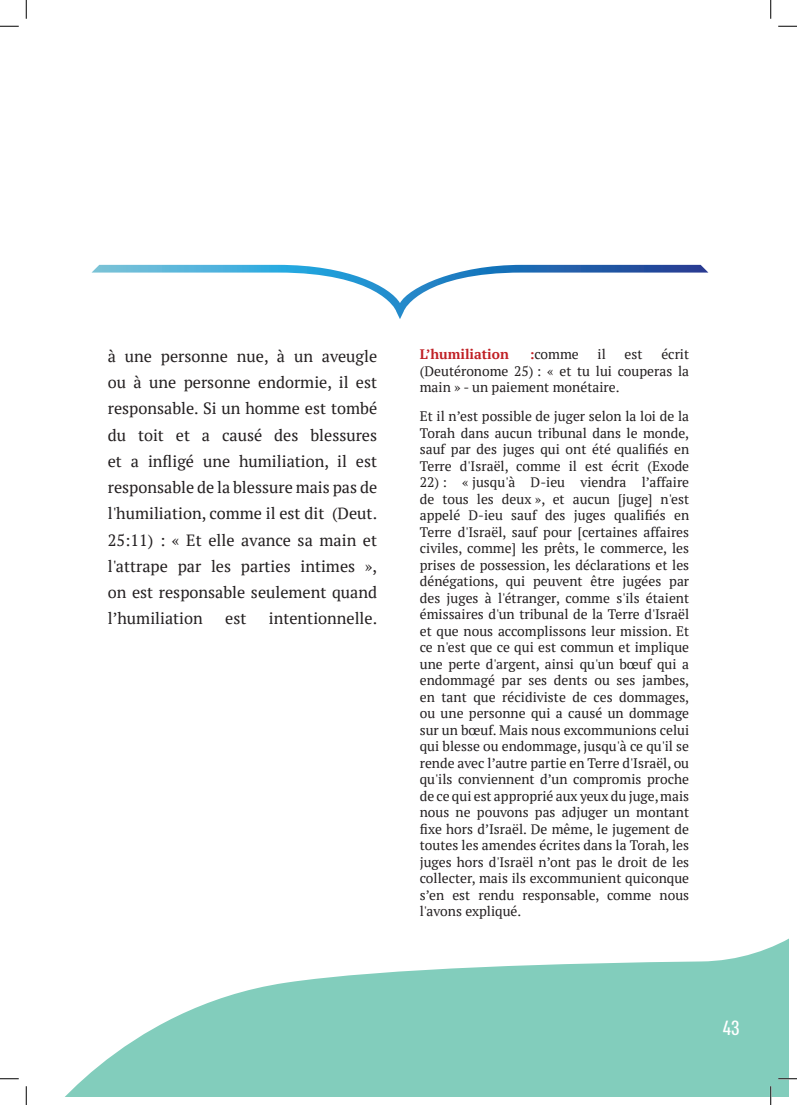
<style>
.page{position:relative;width:797px;height:1105px;background:#fff}
.page>*{position:absolute;margin:0;border:0;box-sizing:border-box;transform-origin:0 0}
.t1{font:23.75px "Almoni Tzar DL4.0 AAA";color:#fff}
.t2{font:16.25px/26.2px "PT Serif";color:#231f20;text-align:justify}
.t3{font:13.75px/16.5px "PT Serif";color:#231f20;text-align:justify}
.t4{font:700 13.75px "PT Serif";color:#c02025}
.s1{font-weight:700;color:#c02025}
</style>
<div class="page">
<svg style="left:92px;top:265px;width:616px;height:54px"></svg>
<svg style="left:66px;top:939px;width:722px;height:157px;fill:#82cdbc"></svg>
<svg style="left:0;top:25px;width:19px;height:2px"></svg>
<svg style="left:778px;top:25px;width:19px;height:2px"></svg>
<svg style="left:778px;top:1078px;width:19px;height:1px"></svg>
<svg style="left:25px;top:0;width:2px;height:19px"></svg>
<svg style="left:0;top:1078px;width:27px;height:27px"></svg>
<svg style="left:770px;top:0;width:1px;height:19px"></svg>
<svg style="left:770px;top:1086px;width:1px;height:19px"></svg>
<p class="t2" style="left:108px;top:343px;width:271px">à une personne nue, à un aveugle ou à une personne endormie, il est responsable. Si un homme est tombé du toit et a causé des blessures et a infligé une humiliation, il est responsable de la blessure mais pas de l'humiliation, comme il est dit (Deut.<br>25:11) : « Et elle avance sa main et l'attrape par les parties intimes », on est responsable seulement quand l’humiliation</p>
<p class="t2" style="left:225px;top:605px;width:23px">est</p>
<p class="t2" style="left:269px;top:605px;width:110px">intentionnelle.</p>
<p class="t3" style="left:420px;top:346px;width:271px;text-indent:241px">écrit (Deutéronome 25) : « et tu lui couperas la main » - un paiement monétaire.</p>
<p class="t3" style="left:420px;top:408px;width:271px">Et il n’est possible de juger selon la loi de la Torah dans aucun tribunal dans le monde, sauf par des juges qui ont été qualifiés en Terre d'Israël, comme il est écrit (Exode</p>
<p class="t3" style="left:420px;top:474px;width:271px">22) : « jusqu'à D-ieu viendra l’affaire de tous les deux », et aucun [juge] n'est appelé D-ieu sauf des juges qualifiés en Terre d'Israël, sauf pour [certaines affaires civiles, comme] les prêts, le commerce, les prises de possession, les déclarations et les dénégations, qui peuvent être jugées par des juges à l'étranger, comme s'ils étaient émissaires d'un tribunal de la Terre d'Israël et que nous accomplissons leur mission. Et ce n'est que ce qui est commun et implique une perte d'argent, ainsi qu'un bœuf qui a endommagé par ses dents ou ses jambes, en tant que récidiviste de ces dommages, ou une personne qui a causé un dommage sur un bœuf. Mais nous excommunions celui qui blesse ou endommage, jusqu'à ce qu'il se rende avec l’autre partie en Terre d'Israël, ou qu'ils conviennent d’un compromis proche de ce qui est approprié aux yeux du juge, mais nous ne pouvons pas adjuger un montant fixe hors d’Israël. De même, le jugement de toutes les amendes écrites dans la Torah, les juges hors d'Israël n’ont pas le droit de les collecter, mais ils excommunient quiconque s’en est rendu responsable, comme nous l'avons expliqué.</p>
<p class="t4" style="left:420px;top:345px;width:91px">L’humiliation</p>
<p class="t3" style="left:529px;top:346px;width:51px"><span class="s1">:</span>comme</p>
<p class="t3" style="left:597px;top:346px;width:10px">il</p>
<p class="t3" style="left:624px;top:346px;width:19px">est</p>
<h1 class="t1" style="left:722px;top:1009px;width:18px">43</h1>
</div>
